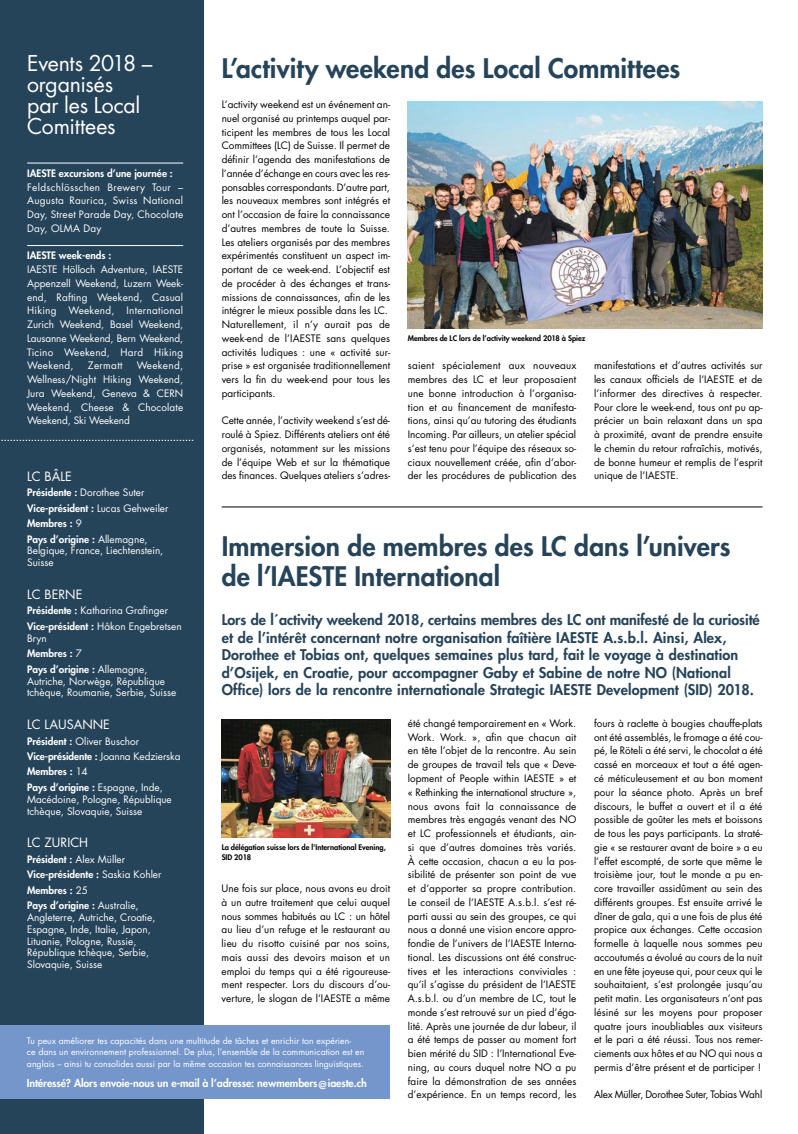
<style>
.page{position:relative;width:798px;height:1134px;background:#fff}
.page>*{position:absolute;margin:0;border:0;box-sizing:border-box;transform-origin:0 0}
.t1{font:800 26.25px/30px "Futura Std";letter-spacing:.005em;color:#264459}
.t2{font:21.25px/21.2px "Futura Std";letter-spacing:-.01em;color:#fff}
.t3{font:800 14.38px/17.5px "Futura Std";letter-spacing:.01em;color:#264459}
.t4{font:12.5px "Futura Std";color:#fff}
.t5{font:800 10.62px "Futura Std";letter-spacing:-.01em;color:#fff}
.t6{font:10px/13.8px "Futura Std";color:#000;text-align:justify}
.t7{font:10px/13.8px "Futura Std";color:#fff}
.t8{font:800 10px/15.4px "Futura Std";color:#fff}
.t9{font:10px/13.8px "Futura Std";letter-spacing:.025em;color:#fff}
.t10{font:10px "Futura Std";letter-spacing:-.02em;color:#000}
.t11{font:10px "Futura Std";letter-spacing:.03em;color:#fff}
.t12{font:8.75px/11.9px "Futura Std";color:#fff}
.t13{font:800 7.5px/10px "Futura Std";color:#000}
.s1{font-weight:800}
.s2{font-weight:400}
</style>
<div class="page">
<hr style="left:221px;top:507px;width:541px;height:1px;background:#000">
<img style="left:221px;top:719px;width:169px;height:118px">
<img style="left:407px;top:102px;width:355px;height:226px">
<div style="left:0;top:0;width:204px;height:1134px;background:#264459"></div>
<svg style="left:1px;top:440px;width:192px;height:1px"></svg>
<div style="left:0;top:1025px;width:389px;height:73px;background:#7596ca"></div>
<hr style="left:27px;top:163px;width:156px;height:1px;background:#fff">
<hr style="left:27px;top:245px;width:156px;height:1px;background:#fff">
<p class="t2" style="left:27px;top:52px;width:127px">Events 2018 – organisés<br>par les Local<br>Comittees</p>
<p class="t9" style="left:27px;top:166px;width:157px"><span class="s1">IAESTE excursions d’une journée :<br></span>Feldschlösschen Brewery Tour –<br>Augusta Raurica, Swiss National<br>Day, Street Parade Day, Chocolate<br>Day, OLMA Day</p>
<p class="t7" style="left:27px;top:249px;width:158px"><span class="s1">IAESTE week-ends :<br></span>IAESTE Hölloch Adventure, IAESTE<br>Appenzell Weekend, Luzern Week&shy;end, Rafting Weekend, Casual<br>Hiking Weekend, International<br>Zurich Weekend, Basel Weekend,<br>Lausanne Weekend, Bern Weekend,<br>Ticino Weekend, Hard Hiking<br>Weekend,</p>
<p class="t1" style="left:221px;top:53px;width:460px">L’activity weekend des Local Committees</p>
<p class="t6" style="left:221px;top:98px;width:170px;text-align:left">L’activity weekend est un événement an&shy;nuel organisé au printemps auquel par&shy;ticipent les membres de tous les Local Committees (LC) de Suisse. Il permet de définir l’agenda des manifestations de l’année d’échange en cours avec les res&shy;ponsables correspondants. D’autre part, les nouveaux membres sont intégrés et ont l’occasion de faire la connaissance d’autres membres de toute la Suisse.<br>Les ateliers organisés par des membres expérimentés constituent un aspect im&shy;portant de ce week-end. L’objectif est de procéder à des échanges et trans&shy;missions de connaissances, afin de les intégrer le mieux possible dans les LC.<br>Naturellement, il n’y aurait pas de week-end de l’IAESTE sans quelques activités ludiques : une « activité sur&shy;prise » est organisée traditionnellement vers la fin du week-end pour tous les participants.</p>
<p class="t6" style="left:221px;top:414px;width:170px">Cette année, l’activity weekend s’est dé&shy;roulé à Spiez. Différents ateliers ont été organisés, notamment sur les missions de l’équipe Web et sur la thématique des finances. Quelques ateliers s’adres-</p>
<p class="t13" style="left:407px;top:334px;width:179px">Membres de LC lors de l’activity weekend 2018 à Spiez</p>
<p class="t6" style="left:407px;top:359px;width:170px">saient spécialement aux nouveaux membres des LC et leur proposaient une bonne introduction à l’organisa&shy;tion et au financement de manifesta&shy;tions, ainsi qu’au tutoring des étudiants Incoming. Par ailleurs, un atelier spécial s’est tenu pour l’équipe des réseaux so&shy;ciaux nouvellement créée, afin d’abor&shy;der les procédures de publication des</p>
<p class="t6" style="left:593px;top:359px;width:170px">manifestations et d’autres activités sur les canaux officiels de l’IAESTE et de l’informer des directives à respecter.<br>Pour clore le week-end, tous ont pu ap&shy;précier un bain relaxant dans un spa à proximité, avant de prendre ensuite le chemin du retour rafraîchis, motivés, de bonne humeur et remplis de l’esprit unique de l’IAESTE.</p>
<p class="t7" style="left:27px;top:359px;width:157px;text-align:justify;text-indent:109px">Weekend, Wellness/Night Hiking Weekend, Jura Weekend, Geneva &amp; CERN Weekend, Cheese &amp; Chocolate Weekend, Ski Weekend</p>
<p class="t11" style="left:88px;top:359px;width:36px">Zermatt</p>
<p class="t4" style="left:27px;top:468px;width:46px">LC BÂLE</p>
<p class="t8" style="left:27px;top:485px;width:143px">Présidente : <span class="s2">Dorothee Suter<br></span>Vice-président : <span class="s2">Lucas Gehweiler<br></span>Membres : <span class="s2">9<br></span>Pays d’origine : <span class="s2">Allemagne,</span></p>
<p class="t7" style="left:27px;top:545px;width:138px;line-height:11.9px">Belgique, France, Liechtenstein,<br>Suisse</p>
<p class="t4" style="left:27px;top:586px;width:57px">LC BERNE</p>
<p class="t7" style="left:27px;top:603px;width:156px;line-height:15.4px"><span class="s1">Présidente :</span> Katharina Grafinger<br><span class="s1">Vice-président :</span> Håkon Engebretsen</p>
<p class="t8" style="left:27px;top:630px;width:122px"><span class="s2">Bryn<br></span>Membres : <span class="s2">7<br></span>Pays d’origine : <span class="s2">Allemagne,</span></p>
<p class="t7" style="left:27px;top:675px;width:151px;line-height:11.9px">Autriche, Norwège, République tchèque, Roumanie, Serbie, Suisse</p>
<p class="t4" style="left:27px;top:716px;width:84px">LC LAUSANNE</p>
<p class="t8" style="left:27px;top:733px;width:155px">Président : <span class="s2">Oliver Buschor<br></span>Vice-présidente : <span class="s2">Joanna Kedzierska<br></span>Membres : <span class="s2">14<br></span>Pays d’origine : <span class="s2">Espagne, Inde,</span></p>
<p class="t7" style="left:27px;top:793px;width:146px;line-height:11.9px">Macédoine, Pologne, République tchèque, Slovaquie, Suisse</p>
<p class="t4" style="left:27px;top:835px;width:63px">LC ZURICH</p>
<p class="t8" style="left:27px;top:851px;width:136px">Président : <span class="s2">Alex Müller<br></span>Vice-présidente : <span class="s2">Saskia Kohler<br></span>Membres : <span class="s2">25<br></span>Pays d’origine : <span class="s2">Australie,</span></p>
<p class="t7" style="left:27px;top:911px;width:130px;line-height:11.9px">Angleterre, Autriche, Croatie,<br>Espagne, Inde, Italie, Japon,<br>Lituanie, Pologne, Russie,<br>République tchèque, Serbie,<br>Slovaquie, Suisse</p>
<p class="t1" style="left:221px;top:531px;width:510px">Immersion de membres des LC dans l’univers de l’IAESTE International</p>
<p class="t3" style="left:221px;top:611px;width:539px">Lors de l´activity weekend 2018, certains membres des LC ont manifesté de la curiosité et de l’intérêt concernant notre organisation faîtière IAESTE A.s.b.l. Ainsi, Alex, Dorothee et Tobias ont, quelques semaines plus tard, fait le voyage à destination d’Osijek, en Croatie, pour accompagner Gaby et Sabine de notre NO (National Office) lors de la rencontre internationale Strategic IAESTE Development (SID) 2018.</p>
<p class="t6" style="left:407px;top:716px;width:170px">été changé temporairement en « Work.<br>Work. Work. », afin que chacun ait en tête l’objet de la rencontre. Au sein de groupes de travail tels que « Deve&shy;lopment of People within IAESTE » et « Rethinking the international structure », nous avons fait la connaissance de membres très engagés venant des NO et LC professionnels et étudiants, ain&shy;si que d’autres domaines très variés.<br>À cette occasion, chacun a eu la pos&shy;sibilité de présenter son point de vue et d’apporter sa propre contribution.<br>Le conseil de l’IAESTE A.s.b.l. s’est ré&shy;parti aussi au sein des groupes, ce qui nous a donné une vision encore appro&shy;fondie de l’univers de l’IAESTE Interna&shy;tional. Les discussions ont été construc&shy;tives et les interactions conviviales : qu’il s’agisse du président de l’IAESTE A.s.b.l. ou d’un membre de LC, tout le monde s’est retrouvé sur un pied d’éga&shy;lité. Après une journée de dur labeur, il a été temps de passer au moment fort bien mérité du SID : l’International Eve&shy;ning, au cours duquel notre NO a pu faire la démonstration de ses années d’expérience. En un temps record, les</p>
<p class="t6" style="left:593px;top:716px;width:170px">fours à raclette à bougies chauffe-plats ont été assemblés, le fromage a été cou&shy;pé, le Röteli a été servi, le chocolat a été cassé en morceaux et tout a été agen&shy;cé méticuleusement et au bon moment pour la séance photo. Après un bref discours, le buffet a ouvert et il a été possible de goûter les mets et boissons de tous les pays participants. La straté&shy;gie « se restaurer avant de boire » a eu l’effet escompté, de sorte que même le troisième jour, tout le monde a pu en&shy;core travailler assidûment au sein des différents groupes. Est ensuite arrivé le dîner de gala, qui a une fois de plus été propice aux échanges. Cette occasion formelle à laquelle nous sommes peu accoutumés a évolué au cours de la nuit en une fête joyeuse qui, pour ceux qui le souhaitaient, s’est prolongée jusqu’au petit matin. Les organisateurs n’ont pas lésiné sur les moyens pour proposer quatre jours inoubliables aux visiteurs et le pari a été réussi. Tous nos remer&shy;ciements aux hôtes et au NO qui nous a permis d’être présent et de participer !</p>
<p class="t13" style="left:221px;top:842px;width:166px">La délégation suisse lors de l'International Evening,<br>SID 2018</p>
<p class="t6" style="left:221px;top:881px;width:170px">Une fois sur place, nous avons eu droit à un autre traitement que celui auquel nous sommes habitués au LC : un hôtel au lieu d’un refuge et le restaurant au lieu du risotto cuisiné par nos soins, mais aussi des devoirs maison et un emploi du temps qui a été rigoureuse&shy;ment respecter. Lors du discours d’ou&shy;verture, le slogan de l’IAESTE a même</p>
<p class="t12" style="left:27px;top:1034px;width:339px">Tu peux améliorer tes capacités dans une multitude de tâches et enrichir ton expérien-<br>ce dans un environnement professionnel. De plus, l’ensemble de la communication est en anglais – ainsi tu consolides aussi par la même occasion tes connaissances linguistiques.</p>
<p class="t5" style="left:27px;top:1077px;width:341px">Intéressé? Alors envoie-nous un e-mail à l’adresse: newmembers@iaeste.ch</p>
<p class="t10" style="left:593px;top:1088px;width:170px">Alex Müller, Dorothee Suter, Tobias Wahl</p>
</div>
